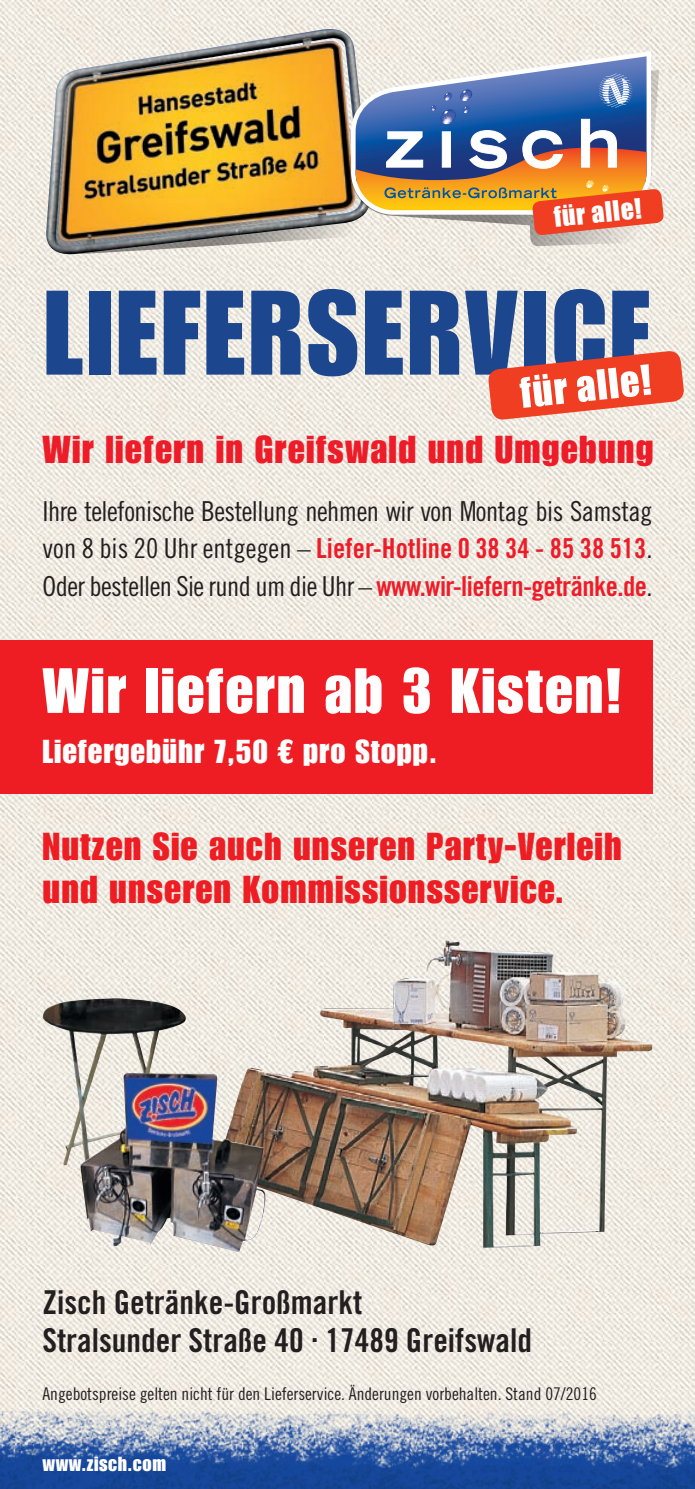
<style>
.page{position:relative;width:695px;height:1489px;background:#fff}
.page>*{position:absolute;margin:0;border:0;box-sizing:border-box;transform-origin:0 0}
.t1{font:117.5px "Impact LT Std";letter-spacing:.03em;color:#1c468d}
.t2{font:62.5px "Impact LT Std";letter-spacing:.03em;color:#fff}
.t3{font:38px/42.5px "Impact LT Std";letter-spacing:.03em;color:#ee1d23}
.t4{font:38px "Impact LT Std";letter-spacing:.035em;color:#ee1c28}
.t5{font:32.75px/37.5px "Trade Gothic LT Std Bd Cn 20";color:#231f20}
.t6{font:32.5px "Impact LT Std";letter-spacing:.03em;color:#fff}
.t7{font:27.5px "Trade Gothic LT Std Cn 18";letter-spacing:-.02em;color:#231f20}
.t8{font:27.5px "Trade Gothic LT Std Bd Cn 20";color:#ee1c28}
.t9{font:25.75px "Impact";color:#fff}
.t10{font:20px "Impact LT Std";letter-spacing:.03em;color:#fff}
.t11{font:17.5px "Trade Gothic LT Std Cn 18";color:#231f20}
.s1{font-family:"Trade Gothic LT Std Cn 18";color:#231f20}
.s2{font-family:"Trade Gothic LT Std Bd Cn 20";color:#ee1c28}
</style>
<div class="page">
<img style="left:0;top:0;width:694px;height:1410px">
<img style="left:45px;top:29px;width:328px;height:225px">
<svg style="left:349px;top:70px;width:311px;height:176px;background:#dad5cd"></svg>
<svg style="left:351px;top:50px;width:302px;height:167px"></svg>
<svg style="left:355px;top:56px;width:309px;height:180px;background:#a19396"></svg>
<img style="left:0;top:1410px;width:694px;height:78px">
<div style="left:0;top:640px;width:652px;height:154px;background:#ee1d23"></div>
<img style="left:216px;top:940px;width:436px;height:307px">
<img style="left:43px;top:1002px;width:36px;height:144px">
<img style="left:80px;top:1073px;width:186px;height:178px">
<svg style="left:487px;top:350px;width:197px;height:70px"></svg>
<p class="t9" style="left:551px;top:197px;width:89px;rotate:-6deg">für alle!</p>
<h1 class="t1" style="left:44px;top:264px;width:608px">LIEFERSERVICE</h1>
<h3 class="t4" style="left:43px;top:427px;width:612px">Wir liefern in Greifswald und Umgebung</h3>
<p class="t7" style="left:43px;top:494px;width:611px">Ihre telefonische Bestellung nehmen wir von Montag bis Samstag</p>
<p class="t8" style="left:43px;top:531px;width:611px"><span class="s1">von 8 bis 20 Uhr entgegen –</span> Liefer-Hotline 0 38 34 - 85 38 513<span class="s1">.</span></p>
<p class="t7" style="left:43px;top:569px;width:611px">Oder bestellen Sie rund um die Uhr – <span class="s2">www.wir-liefern-getränke.de</span>.</p>
<h2 class="t2" style="left:42px;top:654px;width:580px">Wir liefern ab 3 Kisten!</h2>
<p class="t6" style="left:42px;top:732px;width:396px">Liefergebühr 7,50 € pro Stopp.</p>
<h3 class="t3" style="left:43px;top:825px;width:580px">Nutzen Sie auch unseren Party-Verleih und unseren Kommissionsservice.</h3>
<p class="t5" style="left:43px;top:1283px;width:491px">Zisch Getränke-Großmarkt<br>Stralsunder Straße 40 . 17489 Greifswald</p>
<p class="t11" style="left:43px;top:1382px;width:555px">Angebotspreise gelten nicht für den Lieferservice. Änderungen vorbehalten. Stand 07/2016</p>
<p class="t10" style="left:42px;top:1451px;width:125px">www.zisch.com</p>
</div>
